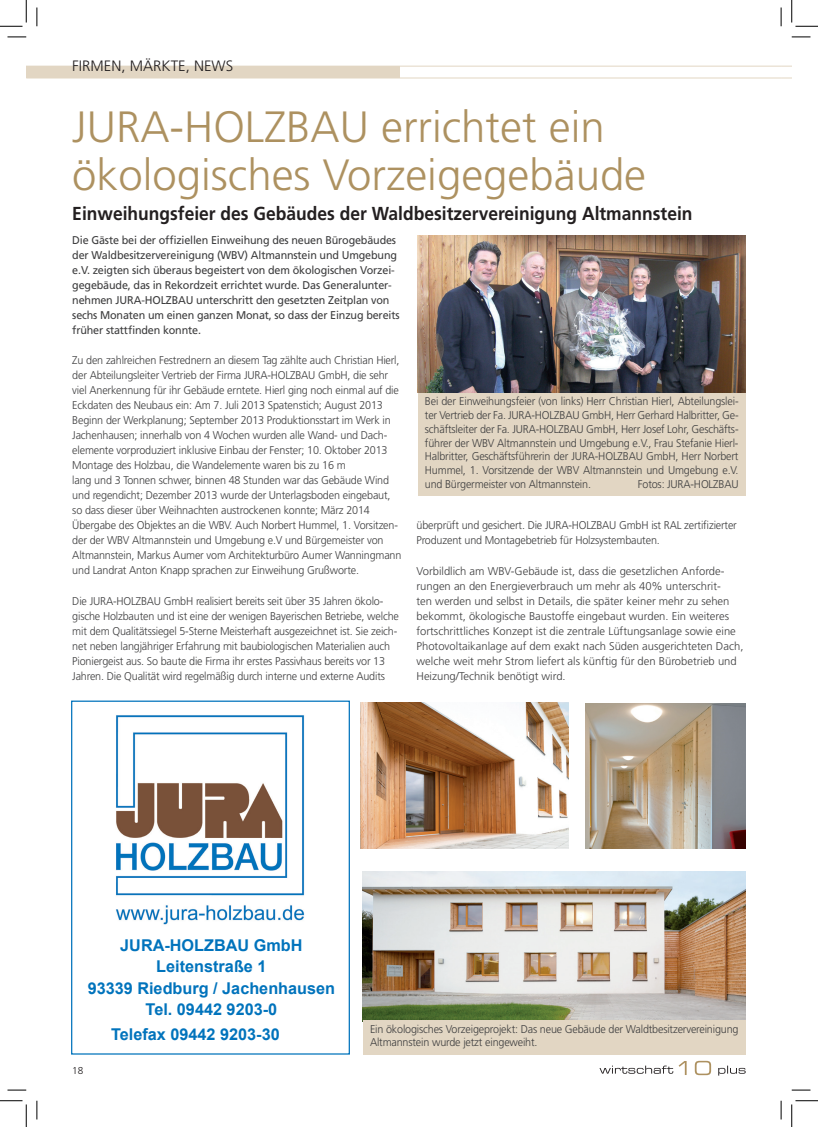
<style>
.page{position:relative;width:818px;height:1127px;background:#fff}
.page>*{position:absolute;margin:0;border:0;box-sizing:border-box;transform-origin:0 0}
.t1{font:300 43.75px/47.5px "Frutiger";color:#ad9160}
.t2{font:700 18.75px "Frutiger";color:#231f20;scale:.93 1}
.t3{font:700 16.25px/21.2px "Arial";color:#0073bc;text-align:center}
.t4{font:300 15px "Frutiger";color:#231f20}
.t5{font:300 11.25px/15px "Frutiger";letter-spacing:-.015em;color:#3e3e3f;scale:.96 1}
.t6{font:300 11.25px/15px "Frutiger";letter-spacing:-.015em;color:#3e3e3f}
.t7{font:11.25px/15px "Frutiger";letter-spacing:-.015em;color:#3e3e3f;scale:.96 1}
.t8{font:300 10px "Frutiger";color:#231f20}
</style>
<div class="page">
<div style="left:26px;top:66px;width:374px;height:12px;background:#e2d6c3"></div>
<svg style="left:718px;top:1065px;width:28px;height:10px"></svg>
<svg style="left:599px;top:1060px;width:112px;height:14px"></svg>
<hr style="left:26px;top:78px;width:755px;height:1px;background:#e2d6c3">
<hr style="left:26px;top:66px;width:755px;height:1px;background:#e2d6c3">
<div style="left:71px;top:700px;width:279px;height:354px;border:1px solid #0073bc"></div>
<img style="left:116px;top:715px;width:189px;height:210px">
<img style="left:363px;top:871px;width:383px;height:149px">
<img style="left:361px;top:702px;width:207px;height:146px">
<div style="left:363px;top:1020px;width:383px;height:34px;background:#e2d6c3"></div>
<img style="left:585px;top:703px;width:161px;height:145px">
<img style="left:418px;top:235px;width:328px;height:157px">
<div style="left:418px;top:393px;width:328px;height:102px;background:#e2d6c3"></div>
<svg style="left:8px;top:36px;width:18px;height:2px"></svg>
<svg style="left:792px;top:36px;width:18px;height:2px"></svg>
<svg style="left:8px;top:1089px;width:18px;height:1px"></svg>
<svg style="left:792px;top:1089px;width:18px;height:1px"></svg>
<svg style="left:36px;top:8px;width:2px;height:18px"></svg>
<svg style="left:36px;top:1100px;width:2px;height:19px"></svg>
<svg style="left:780px;top:8px;width:2px;height:18px"></svg>
<svg style="left:780px;top:1100px;width:2px;height:19px"></svg>
<svg style="left:0;top:0;width:27px;height:27px"></svg>
<svg style="left:0;top:1100px;width:27px;height:26px"></svg>
<svg style="left:791px;top:0;width:27px;height:27px"></svg>
<svg style="left:791px;top:1100px;width:27px;height:26px"></svg>
<h3 class="t4" style="left:72px;top:57px;width:162px">Firmen, Märkte, News</h3>
<h1 class="t1" style="left:72px;top:103px;width:575px">JURA-HOLZBAU errichtet ein ökologisches Vorzeigegebäude</h1>
<h2 class="t2" style="left:72px;top:202px;width:668px">Einweihungsfeier des Gebäudes der Waldbesitzervereinigung Altmannstein</h2>
<p class="t7" style="left:72px;top:233px;width:342px">Die Gäste bei der offiziellen Einweihung des neuen Bürogebäudes der Waldbesitzervereinigung (WBV) Altmannstein und Umgebung e.V. zeigten sich überaus begeistert von dem ökologischen Vorzei&shy;gegebäude, das in Rekordzeit errichtet wurde. Das Generalunter&shy;nehmen JURA-HOLZBAU unterschritt den gesetzten Zeitplan von sechs Monaten um einen ganzen Monat, so dass der Einzug bereits früher stattfinden konnte.</p>
<p class="t5" style="left:72px;top:353px;width:344px">Zu den zahlreichen Festrednern an diesem Tag zählte auch Christian Hierl, der Abteilungsleiter Vertrieb der Firma JURA-HOLZBAU GmbH, die sehr viel Anerkennung für ihr Gebäude erntete. Hierl ging noch einmal auf die Eckdaten des Neubaus ein: Am 7. Juli 2013 Spatenstich; August 2013<br>Beginn der Werkplanung; September 2013 Produktionsstart im Werk in Jachenhausen; innerhalb von 4 Wochen wurden alle Wand- und Dach&shy;elemente vorproduziert inklusive Einbau der Fenster; 10. Oktober 2013<br>Montage des Holzbau, die Wandelemente waren bis zu 16 m<br>lang und 3 Tonnen schwer, binnen 48 Stunden war das Gebäude Wind und regendicht; Dezember 2013 wurde der Unterlagsboden eingebaut, so dass dieser über Weihnachten austrockenen konnte; März 2014<br>Übergabe des Objektes an die WBV. Auch Norbert Hummel, 1. Vorsitzen&shy;der der WBV Altmannstein und Umgebung e.V und Bürgemeister von Altmannstein, Markus Aumer vom Architekturbüro Aumer Wanningmann und Landrat Anton Knapp sprachen zur Einweihung Grußworte.</p>
<p class="t5" style="left:72px;top:593px;width:342px">Die JURA-HOLZBAU GmbH realisiert bereits seit über 35 Jahren ökolo&shy;gische Holzbauten und ist eine der wenigen Bayerischen Betriebe, welche mit dem Qualitätssiegel 5-Sterne Meisterhaft ausgezeichnet ist. Sie zeich&shy;net neben langjähriger Erfahrung mit baubiologischen Materialien auch Pioniergeist aus. So baute die Firma ihr erstes Passivhaus bereits vor 13<br>Jahren. Die Qualität wird regelmäßig durch interne und externe Audits</p>
<p class="t5" style="left:425px;top:394px;width:328px;line-height:13.8px;text-align:justify">Bei der Einweihungsfeier (von links) Herr Christian Hierl, Abteilungslei&shy;ter Vertrieb der Fa. JURA-HOLZBAU GmbH, Herr Gerhard Halbritter, Ge&shy;schäftsleiter der Fa. JURA-HOLZBAU GmbH, Herr Josef Lohr, Geschäfts&shy;führer der WBV Altmannstein und Umgebung e.V., Frau Stefanie Hierl-Halbritter, Geschäftsführerin der JURA-HOLZBAU GmbH, Herr Norbert Hummel, 1. Vorsitzende der WBV Altmannstein und Umgebung e.V. und Bürgermeister von Altmannstein.</p>
<p class="t5" style="left:638px;top:476px;width:106px">Fotos: JURA-HOLZBAU</p>
<p class="t5" style="left:416px;top:518px;width:335px">überprüft und gesichert. Die JURA-HOLZBAU GmbH ist RAL zertifizierter<br>Produzent und Montagebetrieb für Holzsystembauten.</p>
<p class="t6" style="left:416px;top:563px;width:328px">Vorbildlich am WBV-Gebäude ist, dass die gesetzlichen Anforde&shy;rungen an den Energieverbrauch um mehr als 40% unterschrit-<br>ten werden und selbst in Details, die später keiner mehr zu sehen bekommt, ökologische Baustoffe eingebaut wurden. Ein weiteres fortschrittliches Konzept ist die zentrale Lüftungsanlage sowie eine Photovoltaikanlage auf dem exakt nach Süden ausgerichteten Dach, welche weit mehr Strom liefert als künftig für den Bürobetrieb und Heizung/Technik benötigt wird.</p>
<h3 class="t3" style="left:88px;top:935px;width:249px">JURA-HOLZBAU GmbH<br>Leitenstraße 1<br>93339 Riedburg / Jachenhausen<br>Tel. 09442 9203-0</h3>
<h3 class="t3" style="left:111px;top:1023px;width:170px">Telefax 09442 9203-30</h3>
<p class="t5" style="left:370px;top:1021px;width:385px;line-height:13.8px">Ein ökologisches Vorzeigeprojekt: Das neue Gebäude der Waldtbesitzervereinigung<br>Altmannstein wurde jetzt eingeweiht.</p>
<p class="t8" style="left:72px;top:1064px;width:13px">18</p>
</div>
